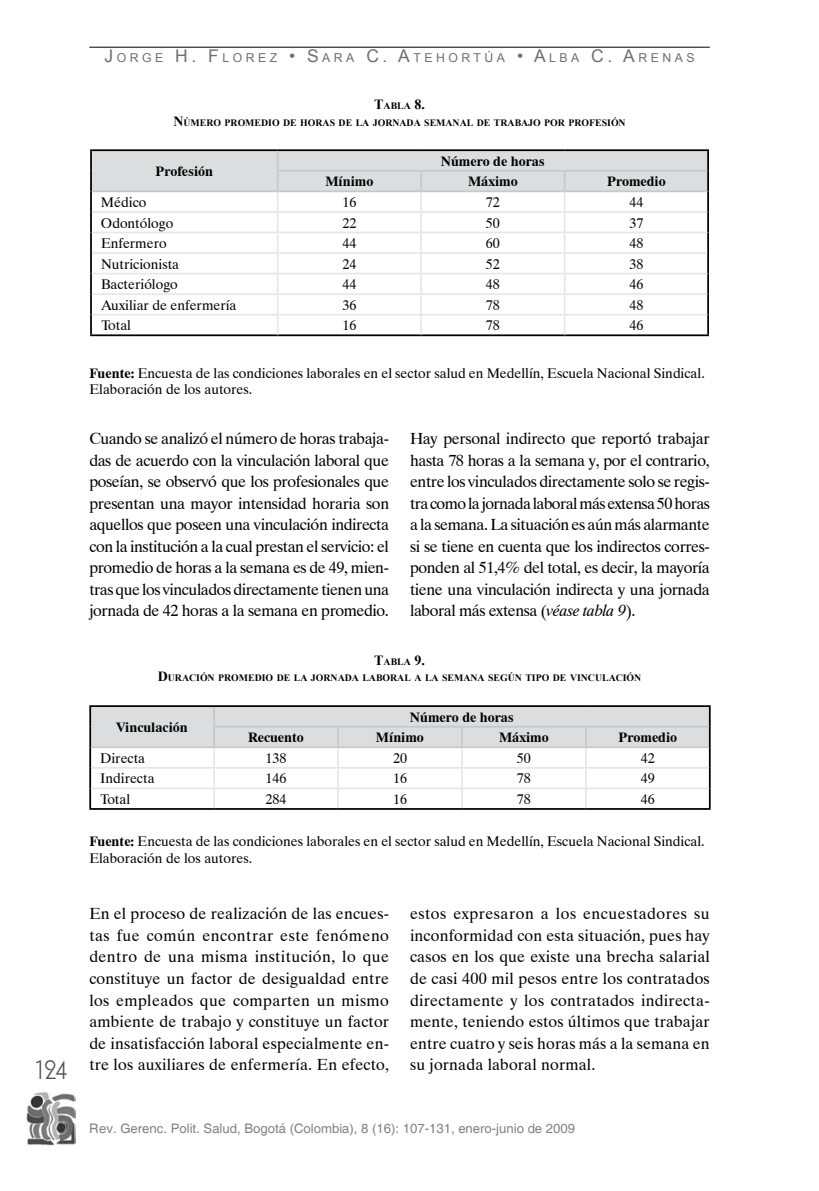
<style>
.page{position:relative;width:819px;height:1191px;background:#fff}
.page>*{position:absolute;margin:0;border:0;box-sizing:border-box;transform-origin:0 0}
.t1{font:28px "Plaza D";color:#4d4d4f}
.t2{font:16.1px/21.5px "Dutch 801 BT";letter-spacing:-.01em;color:#000;text-align:justify}
.t3{font:14px/16.8px "Dutch 801 BT";color:#000}
.t4{font:700 14px "Dutch 801 BT";color:#000}
.t5{font:13.12px "Helvetica";color:#808285}
.t6{font:12.25px "Arial";letter-spacing:.285em;color:#6d6f71}
.t7{font:700 9.8px/16.8px "Times New Roman";color:#000;text-align:center}
.s1{font-size:17.5px}
.s2{font-size:14px}
.s3{font-weight:700}
.s4{font-style:italic}
</style>
<div class="page">
<img style="left:26px;top:1092px;width:49px;height:53px">
<hr style="left:89px;top:47px;width:620px;height:1px;background:#000">
<hr style="left:90px;top:334px;width:188px;height:2px;background:#000">
<hr style="left:278px;top:334px;width:143px;height:2px;background:#000">
<hr style="left:421px;top:334px;width:143px;height:2px;background:#000">
<hr style="left:564px;top:334px;width:145px;height:2px;background:#000">
<hr style="left:90px;top:149px;width:188px;height:2px;background:#000">
<hr style="left:278px;top:149px;width:143px;height:2px;background:#000">
<hr style="left:421px;top:149px;width:143px;height:2px;background:#000">
<hr style="left:564px;top:149px;width:145px;height:2px;background:#000">
<svg style="left:90px;top:150px;width:619px;height:184px"></svg>
<hr style="left:92px;top:190px;width:186px;height:2px;background:#c6c8ca">
<hr style="left:278px;top:190px;width:143px;height:2px;background:#c6c8ca">
<hr style="left:421px;top:190px;width:143px;height:2px;background:#c6c8ca">
<hr style="left:564px;top:190px;width:143px;height:2px;background:#c6c8ca">
<hr style="left:89px;top:808px;width:125px;height:2px;background:#000">
<hr style="left:214px;top:808px;width:124px;height:2px;background:#000">
<hr style="left:338px;top:808px;width:124px;height:2px;background:#000">
<hr style="left:462px;top:808px;width:124px;height:2px;background:#000">
<hr style="left:586px;top:808px;width:124px;height:2px;background:#000">
<hr style="left:89px;top:705px;width:125px;height:2px;background:#000">
<hr style="left:214px;top:705px;width:124px;height:2px;background:#000">
<hr style="left:338px;top:705px;width:124px;height:2px;background:#000">
<hr style="left:462px;top:705px;width:124px;height:2px;background:#000">
<hr style="left:586px;top:705px;width:124px;height:2px;background:#000">
<svg style="left:89px;top:706px;width:621px;height:102px"></svg>
<hr style="left:91px;top:746px;width:123px;height:2px;background:#c6c8ca">
<hr style="left:214px;top:746px;width:124px;height:2px;background:#c6c8ca">
<hr style="left:338px;top:746px;width:124px;height:2px;background:#c6c8ca">
<hr style="left:462px;top:746px;width:124px;height:2px;background:#c6c8ca">
<hr style="left:586px;top:746px;width:122px;height:2px;background:#c6c8ca">
<h1 class="t1" style="left:34px;top:1055px;width:36px">124</h1>
<p class="t6" style="left:104px;top:50px;width:590px"><span class="s1">J</span>ORGE <span class="s1">H. F</span>LOREZ <span class="s1">• S</span>ARA <span class="s1">C. A</span>TEH ORTÚA <span class="s1">• A</span>LBA <span class="s1">C. A</span>RENAS</p>
<p class="t7" style="left:173px;top:97px;width:454px"><span class="s2">T</span>ABLA <span class="s2">8.<br>N</span>ÚMERO PROMEDIO DE HORAS DE LA JORNADA SEMANAL DE TRABAJO POR PROFESIÓN</p>
<p class="t4" style="left:155px;top:163px;width:59px">Profesión</p>
<p class="t4" style="left:441px;top:153px;width:106px">Número de horas</p>
<p class="t4" style="left:325px;top:173px;width:49px">Mínimo</p>
<p class="t4" style="left:468px;top:173px;width:51px">Máximo</p>
<p class="t4" style="left:607px;top:173px;width:60px">Promedio</p>
<p class="t3" style="left:101px;top:193px;width:47px">Médico</p>
<p class="t3" style="left:342px;top:193px;width:15px">16</p>
<p class="t3" style="left:486px;top:193px;width:15px">72</p>
<p class="t3" style="left:629px;top:193px;width:15px">44</p>
<p class="t3" style="left:101px;top:214px;width:74px">Odontólogo</p>
<p class="t3" style="left:342px;top:214px;width:15px">22</p>
<p class="t3" style="left:486px;top:214px;width:15px">50</p>
<p class="t3" style="left:629px;top:214px;width:15px">37</p>
<p class="t3" style="left:101px;top:234px;width:67px">Enfermero</p>
<p class="t3" style="left:342px;top:234px;width:15px">44</p>
<p class="t3" style="left:486px;top:234px;width:15px">60</p>
<p class="t3" style="left:629px;top:234px;width:15px">48</p>
<p class="t3" style="left:101px;top:255px;width:80px">Nutricionista</p>
<p class="t3" style="left:342px;top:255px;width:15px">24</p>
<p class="t3" style="left:486px;top:255px;width:15px">52</p>
<p class="t3" style="left:629px;top:255px;width:15px">38</p>
<p class="t3" style="left:101px;top:275px;width:78px">Bacteriólogo</p>
<p class="t3" style="left:342px;top:275px;width:15px">44</p>
<p class="t3" style="left:486px;top:275px;width:15px">48</p>
<p class="t3" style="left:629px;top:275px;width:15px">46</p>
<p class="t3" style="left:101px;top:296px;width:137px">Auxiliar de enfermería</p>
<p class="t3" style="left:342px;top:296px;width:15px">36</p>
<p class="t3" style="left:486px;top:296px;width:15px">78</p>
<p class="t3" style="left:629px;top:296px;width:15px">48</p>
<p class="t3" style="left:101px;top:316px;width:32px">Total</p>
<p class="t3" style="left:342px;top:316px;width:15px">16</p>
<p class="t3" style="left:486px;top:316px;width:15px">78</p>
<p class="t3" style="left:629px;top:316px;width:15px">46</p>
<p class="t3" style="left:89px;top:364px;width:617px"><span class="s3">Fuente:</span> Encuesta de las condiciones laborales en el sector salud en Medellín, Escuela Nacional Sindical.<br>Elaboración de los autores.</p>
<p class="t2" style="left:89px;top:427px;width:301px">Cuando se analizó el número de horas trabaja&shy;das de acuerdo con la vinculación laboral que poseían, se observó que los profesionales que presentan una mayor intensidad horaria son aquellos que poseen una vinculación indirecta con la institución a la cual prestan el servicio: el promedio de horas a la semana es de 49, mien&shy;tras que los vinculados directamente tienen una jornada de 42 horas a la semana en promedio.</p>
<p class="t2" style="left:410px;top:427px;width:301px">Hay personal indirecto que reportó trabajar hasta 78 horas a la semana y, por el contrario, entre los vinculados directamente solo se regis&shy;tra como la jornada laboral más extensa 50 horas a la semana. La situación es aún más alarmante si se tiene en cuenta que los indirectos corres&shy;ponden al 51,4% del total, es decir, la mayoría tiene una vinculación indirecta y una jornada laboral más extensa (<span class="s4">véase tabla 9</span>).</p>
<p class="t7" style="left:158px;top:652px;width:485px"><span class="s2">T</span>ABLA <span class="s2">9.<br>D</span>URACIÓN PROMEDIO DE LA JORNADA LABORAL A LA SEMANA SEGÚN TIPO DE VINCULACIÓN</p>
<p class="t4" style="left:116px;top:718px;width:73px">Vinculación</p>
<p class="t4" style="left:410px;top:708px;width:106px">Número de horas</p>
<p class="t4" style="left:248px;top:729px;width:57px">Recuento</p>
<p class="t4" style="left:376px;top:729px;width:49px">Mínimo</p>
<p class="t4" style="left:499px;top:729px;width:51px">Máximo</p>
<p class="t4" style="left:618px;top:729px;width:60px">Promedio</p>
<p class="t3" style="left:100px;top:749px;width:47px">Directa</p>
<p class="t3" style="left:265px;top:749px;width:22px">138</p>
<p class="t3" style="left:393px;top:749px;width:15px">20</p>
<p class="t3" style="left:517px;top:749px;width:15px">50</p>
<p class="t3" style="left:640px;top:749px;width:15px">42</p>
<p class="t3" style="left:100px;top:769px;width:56px">Indirecta</p>
<p class="t3" style="left:265px;top:769px;width:22px">146</p>
<p class="t3" style="left:393px;top:769px;width:15px">16</p>
<p class="t3" style="left:517px;top:769px;width:15px">78</p>
<p class="t3" style="left:640px;top:769px;width:15px">49</p>
<p class="t3" style="left:100px;top:790px;width:32px">Total</p>
<p class="t3" style="left:265px;top:790px;width:22px">284</p>
<p class="t3" style="left:393px;top:790px;width:15px">16</p>
<p class="t3" style="left:517px;top:790px;width:15px">78</p>
<p class="t3" style="left:640px;top:790px;width:15px">46</p>
<p class="t3" style="left:89px;top:832px;width:617px"><span class="s3">Fuente:</span> Encuesta de las condiciones laborales en el sector salud en Medellín, Escuela Nacional Sindical.<br>Elaboración de los autores.</p>
<p class="t2" style="left:89px;top:902px;width:301px">En el proceso de realización de las encues&shy;tas fue común encontrar este fenómeno dentro de una misma institución, lo que constituye un factor de desigualdad entre los empleados que comparten un mismo ambiente de trabajo y constituye un factor de insatisfacción laboral especialmente en&shy;tre los auxiliares de enfermería. En efecto,</p>
<p class="t2" style="left:410px;top:902px;width:301px">estos expresaron a los encuestadores su inconformidad con esta situación, pues hay casos en los que existe una brecha salarial de casi 400 mil pesos entre los contratados directamente y los contratados indirecta&shy;mente, teniendo estos últimos que trabajar entre cuatro y seis horas más a la semana en su jornada laboral normal.</p>
<p class="t5" style="left:89px;top:1121px;width:487px">Rev. Gerenc. Polit. Salud, Bogotá (Colombia), 8 (16): 107-131, enero-junio de 2009</p>
</div>
